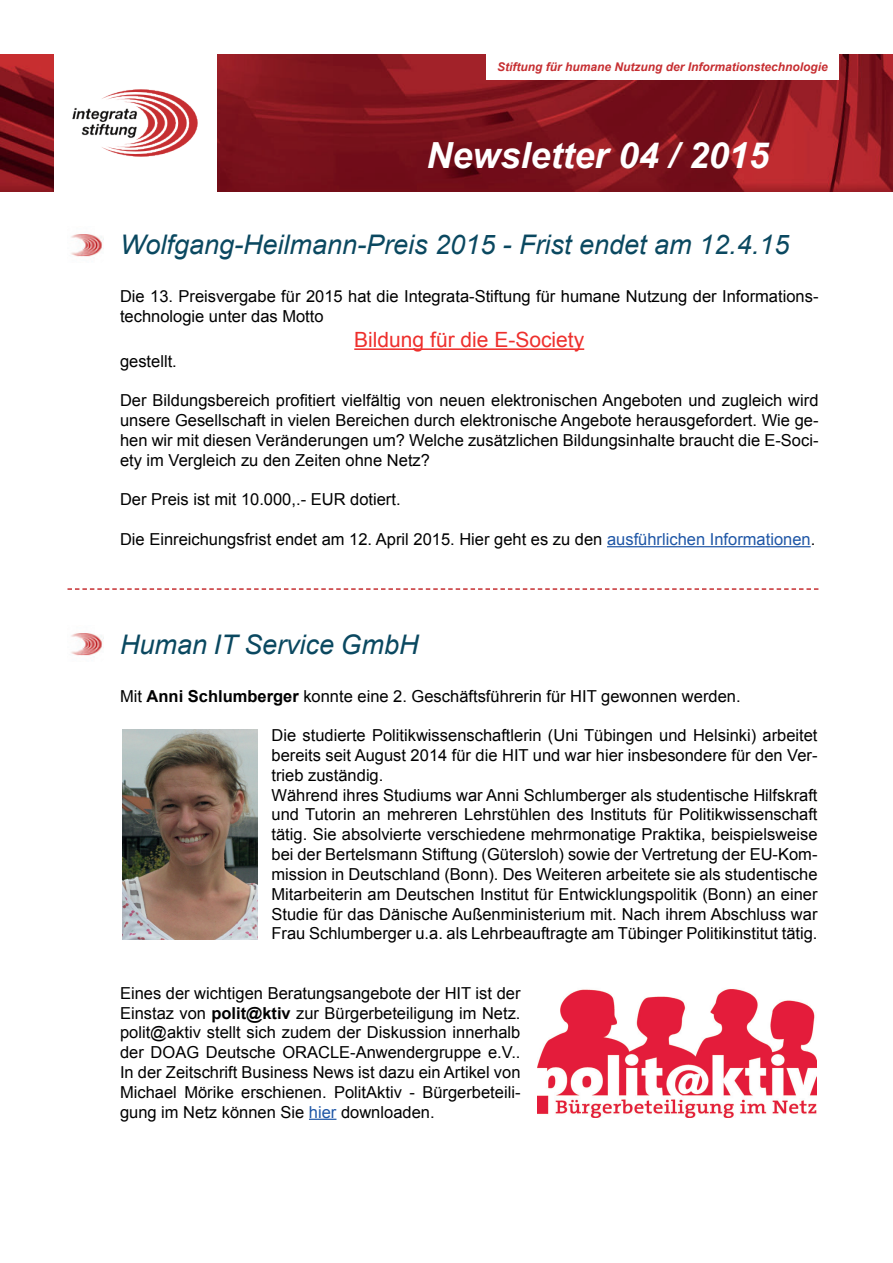
<style>
.page{position:relative;width:893px;height:1263px;background:#fff}
.page>*{position:absolute;margin:0;border:0;box-sizing:border-box;transform-origin:0 0}
.t1{font:italic 700 36px "Arial";color:#fff}
.t2{font:italic 27px "Arial";color:#0a4860}
.t3{font:21px "Arial";color:#ee2f2c}
.t4{font:16.5px/19.8px "Arial";color:#000001}
.t5{font:italic 700 12px "Arial";color:#c62e31}
.s1{color:#1e56a6}
.s2{font-weight:700}
</style>
<div class="page">
<img style="left:0;top:54px;width:893px;height:138px">
<div style="left:54px;top:54px;width:162px;height:138px;background:#fff"></div>
<img style="left:73px;top:89px;width:124px;height:67px">
<div style="left:486px;top:54px;width:353px;height:25px;background:#fff"></div>
<hr style="left:354px;top:348px;width:230px;height:2px;background:#ee2f2c">
<hr style="left:607px;top:546px;width:204px;height:1px;background:#1e56a6">
<svg style="left:309px;top:1119px;width:27px;height:1px"></svg>
<img style="left:71px;top:234px;width:33px;height:24px">
<img style="left:71px;top:633px;width:33px;height:24px">
<svg style="left:68px;top:588px;width:750px;height:2px"></svg>
<img style="left:122px;top:729px;width:136px;height:210px">
<img style="left:537px;top:989px;width:280px;height:129px">
<p class="t5" style="left:497px;top:59px;width:332px">Stiftung für humane Nutzung der Informationstechnologie</p>
<h1 class="t1" style="left:427px;top:132px;width:344px">Newsletter 04 / 2015</h1>
<h2 class="t2" style="left:120px;top:227px;width:671px">Wolfgang-Heilmann-Preis 2015 - Frist endet am 12.4.15</h2>
<p class="t4" style="left:120px;top:286px;width:700px">Die 13. Preisvergabe für 2015 hat die Integrata-Stiftung für humane Nutzung der Informations&shy;technologie unter das Motto</p>
<p class="t3" style="left:354px;top:326px;width:231px">Bildung für die E-Society</p>
<p class="t4" style="left:120px;top:351px;width:58px">gestellt.</p>
<p class="t4" style="left:120px;top:391px;width:700px;text-align:justify">Der Bildungsbereich profitiert vielfältig von neuen elektronischen Angeboten und zugleich wird unsere Gesellschaft in vielen Bereichen durch elektronische Angebote herausgefordert. Wie ge&shy;hen wir mit diesen Veränderungen um? Welche zusätzlichen Bildungsinhalte braucht die E-Soci&shy;ety im Vergleich zu den Zeiten ohne Netz?</p>
<p class="t4" style="left:120px;top:490px;width:282px">Der Preis ist mit 10.000,.- EUR dotiert.</p>
<p class="t4" style="left:120px;top:529px;width:697px">Die Einreichungsfrist endet am 12. April 2015. Hier geht es zu den <span class="s1">ausführlichen Informationen</span>.</p>
<h2 class="t2" style="left:120px;top:627px;width:300px">Human IT Service GmbH</h2>
<p class="t4" style="left:120px;top:686px;width:622px">Mit <span class="s2">Anni Schlumberger</span> konnte eine 2. Geschäftsführerin für HIT gewonnen werden.</p>
<p class="t4" style="left:272px;top:726px;width:547px">Die studierte Politikwissenschaftlerin (Uni Tübingen und Helsinki) arbeitet bereits seit August 2014 für die HIT und war hier insbesondere für den Ver&shy;trieb zuständig.<br>Während ihres Studiums war Anni Schlumberger als studentische Hilfskraft und Tutorin an mehreren Lehrstühlen des Instituts für Politikwissenschaft tätig. Sie absolvierte verschiedene mehrmonatige Praktika, beispielsweise bei der Bertelsmann Stiftung (Gütersloh) sowie der Vertretung der EU-Kom&shy;mission in Deutschland (Bonn). Des Weiteren arbeitete sie als studentische Mitarbeiterin am Deutschen Institut für Entwicklungspolitik (Bonn) an einer Studie für das Dänische Außenministerium mit. Nach ihrem Abschluss war Frau Schlumberger u.a. als Lehrbeauftragte am Tübinger Politikinstitut tätig.</p>
<p class="t4" style="left:120px;top:983px;width:402px;text-align:justify">Eines der wichtigen Beratungsangebote der HIT ist der Einstaz von <span class="s2">polit@ktiv</span> zur Bürgerbeteiligung im Netz. polit@aktiv stellt sich zudem der Diskussion innerhalb der DOAG Deutsche ORACLE-Anwendergruppe e.V..<br>In der Zeitschrift Business News ist dazu ein Artikel von Michael Mörike erschienen. PolitAktiv - Bürgerbeteili&shy;gung im Netz können Sie <span class="s1">hier</span> downloaden.</p>
</div>
